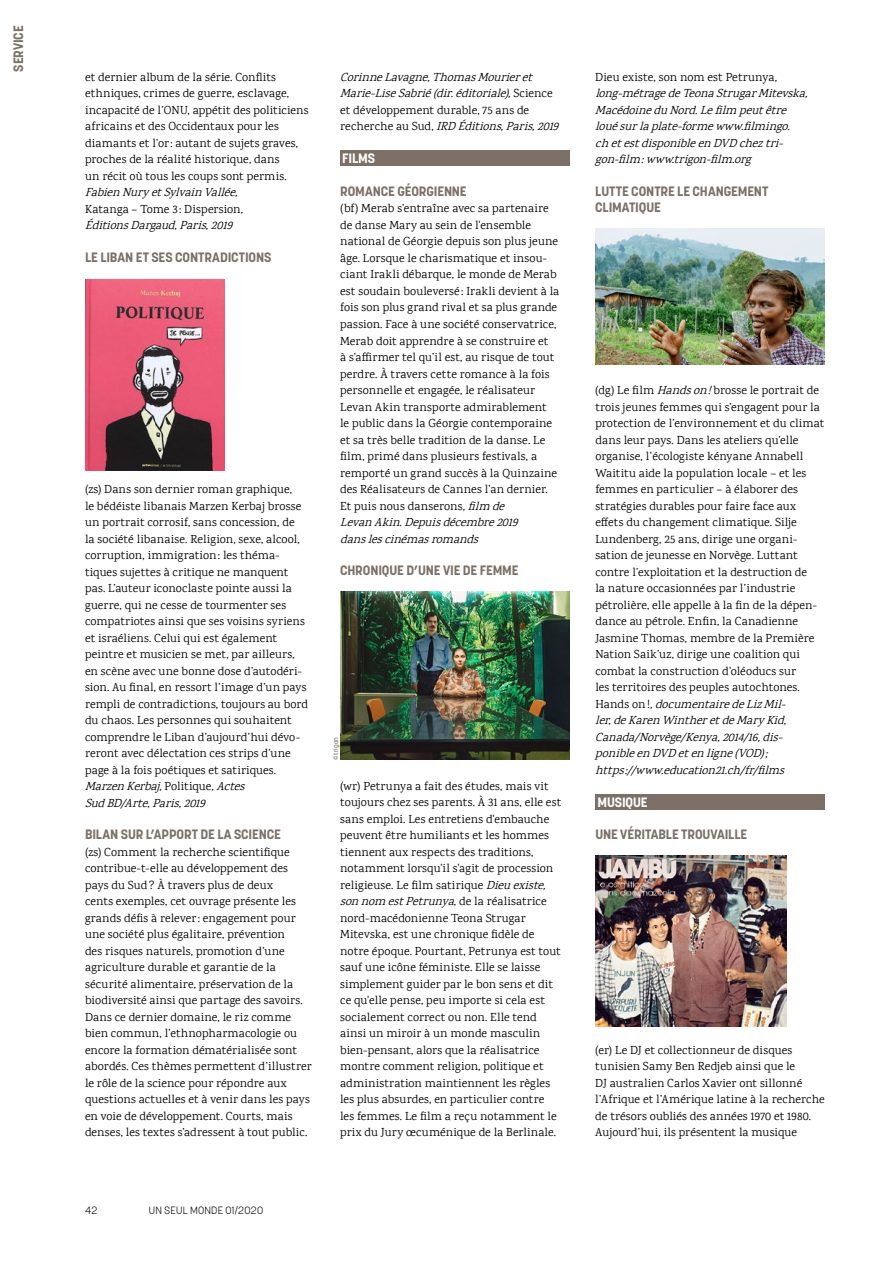
<style>
.page{position:relative;width:893px;height:1263px;background:#fff}
.page>*{position:absolute;margin:0;border:0;box-sizing:border-box;transform-origin:0 0}
.t1{font:700 13.5px/16.5px "Korolev";letter-spacing:-.01em;color:#7c6f66}
.t2{font:700 13.5px "Korolev";letter-spacing:-.01em;color:#fff}
.t3{font:12px/16.5px "Karma";letter-spacing:.015em;color:#000}
.t4{font:italic 12px/16.5px "Karma";color:#000}
.t5{font:300 10.5px "Korolev";letter-spacing:.02em;color:#000}
.t6{font:500 6.75px "Korolev";letter-spacing:.015em;color:#7c6f66}
.s1{font-style:normal}
.s2{font-style:italic}
</style>
<div class="page">
<img style="left:85px;top:280px;width:140px;height:191px">
<div style="left:340px;top:151px;width:230px;height:15px;background:#7c6f66"></div>
<img style="left:340px;top:592px;width:230px;height:168px">
<div style="left:595px;top:794px;width:230px;height:15px;background:#7c6f66"></div>
<img style="left:595px;top:228px;width:230px;height:137px">
<img style="left:595px;top:856px;width:192px;height:171px">
<p class="t1" style="left:10px;top:72px;width:48px;rotate:-90deg">SERVICE</p>
<p class="t3" style="left:85px;top:68px;width:225px">et dernier album de la série. Conflits ethniques, crimes de guerre, esclavage, incapacité de l’ONU, appétit des politiciens africains et des Occidentaux pour les diamants et l’or : autant de sujets graves, proches de la réalité historique, dans<br>un récit où tous les coups sont permis.</p>
<p class="t4" style="left:85px;top:184px;width:164px">FabienNuryetSylvainVallée,<br><span class="s1">Katanga – Tome 3 : Dispersion</span>,<br>ÉditionsDargaud,Paris,2019</p>
<p class="t1" style="left:85px;top:249px;width:188px">LE LIBAN ET SES CONTRADICTIONS</p>
<p class="t3" style="left:85px;top:481px;width:225px">(zs) Dans son dernier roman graphique,<br>le bédéiste libanais Marzen Kerbaj brosse un portrait corrosif, sans concession, de<br>la société libanaise. Religion, sexe, alcool, corruption, immigration: les théma&shy;tiques sujettes à critique ne manquent pas. L’auteur iconoclaste pointe aussi la guerre, qui ne cesse de tourmenter ses compatriotes ainsi que ses voisins syriens et israéliens. Celui qui est également peintre et musicien se met, par ailleurs, en scène avec une bonne dose d’autodéri&shy;sion. Au final, en ressort l’image d’un pays rempli de contradictions, toujours au bord du chaos. Les personnes qui souhaitent comprendre le Liban d’aujourd’hui dévo&shy;reront avec délectation ces strips d’une page à la fois poétiques et satiriques.<br><span class="s2">MarzenKerbaj,</span>P o l i t i q u e <span class="s2">,Actes SudBD/Arte,Paris,2019</span></p>
<p class="t1" style="left:85px;top:826px;width:197px">BILAN SUR L’APPORT DE LA SCIENCE</p>
<p class="t3" style="left:85px;top:843px;width:228px">(zs) Comment la recherche scientifique contribue-t-elle au développement des pays du Sud? À travers plus de deux<br>cents exemples, cet ouvrage présente les grands défis à relever : engagement pour une société plus égalitaire, prévention<br>des risques naturels, promotion d’une agriculture durable et garantie de la sécurité alimentaire, préservation de la biodiversité ainsi que partage des savoirs.<br>Dans ce dernier domaine, le riz comme bien commun, l’ethnopharmacologie ou encore la formation dématérialisée sont abordés. Ces thèmes permettent d’illustrer le rôle de la science pour répondre aux questions actuelles et à venir dans les pays en voie de développement. Courts, mais denses, les textes s’adressent à tout public.</p>
<p class="t4" style="left:340px;top:68px;width:224px">CorinneLavagne,ThomasMourieret Marie-LiseSabrié(dir.éditoriale),<span class="s1">S c i e n c e et développement durable, 75 ans de<br>r e c h e r c h e a u S u d</span> ,IRDÉditions,Paris,2019</p>
<p class="t2" style="left:342px;top:150px;width:34px">FILMS</p>
<p class="t1" style="left:340px;top:183px;width:128px">ROMANCE GÉORGIENNE</p>
<p class="t3" style="left:340px;top:200px;width:221px">(bf) Merab s’entraîne avec sa partenaire de danse Mary au sein de l'ensemble national de Géorgie depuis son plus jeune âge. Lorsque le charismatique et insou&shy;ciant Irakli débarque, le monde de Merab est soudain bouleversé: Irakli devient à la fois son plus grand rival et sa plus grande passion. Face à une société conservatrice, Merab doit apprendre à se construire et<br>à s’affirmer tel qu’il est, au risque de tout perdre. À travers cette romance à la fois personnelle et engagée, le réalisateur Levan Akin transporte admirablement<br>le public dans la Géorgie contemporaine et sa très belle tradition de la danse. Le film, primé dans plusieurs festivals, a remporté un grand succès à la Quinzaine des Réalisateurs de Cannes l’an dernier.<br>Et puis nous danserons<span class="s2">,film de LevanAkin.Depuisdécembre2019 danslescinémasromands</span></p>
<p class="t1" style="left:340px;top:562px;width:180px">CHRONIQUE D’UNE VIE DE FEMME</p>
<p class="t6" style="left:331px;top:760px;width:25px;rotate:-90deg">© trigon</p>
<p class="t3" style="left:340px;top:777px;width:222px">(wr) Petrunya a fait des études, mais vit toujours chez ses parents. À 31 ans, elle est sans emploi. Les entretiens d'embauche peuvent être humiliants et les hommes tiennent aux respects des traditions, notamment lorsqu'il s'agit de procession religieuse. Le film satirique <span class="s2">Dieuexiste, sonnom estPetrunya</span>, d e l a r é a l i s a t r i c e nord-macédonienne Teona Strugar Mitevska, est une chronique fidèle de notre époque. Pourtant, Petrunya est tout sauf une icône féministe. Elle se laisse simplement guider par le bon sens et dit ce qu'elle pense, peu importe si cela est socialement correct ou non. Elle tend ainsi un miroir à un monde masculin bien-pensant, alors que la réalisatrice montre comment religion, politique et administration maintiennent les règles les plus absurdes, en particulier contre les femmes. Le film a reçu notamment le prix du Jury œcuménique de la Berlinale.</p>
<p class="t5" style="left:85px;top:1204px;width:14px">42</p>
<p class="t5" style="left:149px;top:1204px;width:116px">UN SEUL MONDE 01/2020</p>
<p class="t4" style="left:595px;top:68px;width:218px"><span class="s1">Dieu existe, son nom est Petrunya</span>, long-métragedeTeonaStrugarMitevska, MacédoineduNord.Lefilm peutêtre louésurlaplate-formewww.filmingo. chetestdisponibleenDVDcheztri&shy;gon-film:www.trigon-film.org</p>
<p class="t1" style="left:595px;top:183px;width:174px">LUTTE CONTRE LE CHANGEMENT<br>CLIMATIQUE</p>
<p class="t3" style="left:595px;top:382px;width:231px">(dg) Le film <span class="s2">Handson!</span>brosse le portrait de trois jeunes femmes qui s’engagent pour la protection de l’environnement et du climat dans leur pays. Dans les ateliers qu’elle organise, l’écologiste kényane Annabell Waititu aide la population locale – et les femmes en particulier – à élaborer des stratégies durables pour faire face aux effets du changement climatique. Silje Lundenberg, 25 ans, dirige une organi&shy;sation de jeunesse en Norvège. Luttant contre l’exploitation et la destruction de<br>la nature occasionnées par l’industrie pétrolière, elle appelle à la fin de la dépen&shy;dance au pétrole. Enfin, la Canadienne Jasmine Thomas, membre de la Première Nation Saik’uz, dirige une coalition qui combat la construction d’oléoducs sur<br>les territoires des peuples autochtones.<br>H a n d s o n ! <span class="s2">,documentairedeLizMil&shy;ler,deKarenWintheretdeMaryKid, Canada/Norvège/Kenya,2014/16,dis&shy;ponibleenDVDetenligne(VOD); https://www.education21.ch/fr/films</span></p>
<p class="t2" style="left:597px;top:793px;width:52px">MUSIQUE</p>
<p class="t1" style="left:595px;top:826px;width:153px">UNE VÉRITABLE TROUVAILLE</p>
<p class="t3" style="left:595px;top:1041px;width:231px">(er) Le DJ et collectionneur de disques tunisien Samy Ben Redjeb ainsi que le<br>DJ australien Carlos Xavier ont sillonné l’Afrique et l’Amérique latine à la recherche de trésors oubliés des années 1970 et 1980.<br>Aujourd’hui, ils présentent la musique</p>
</div>
